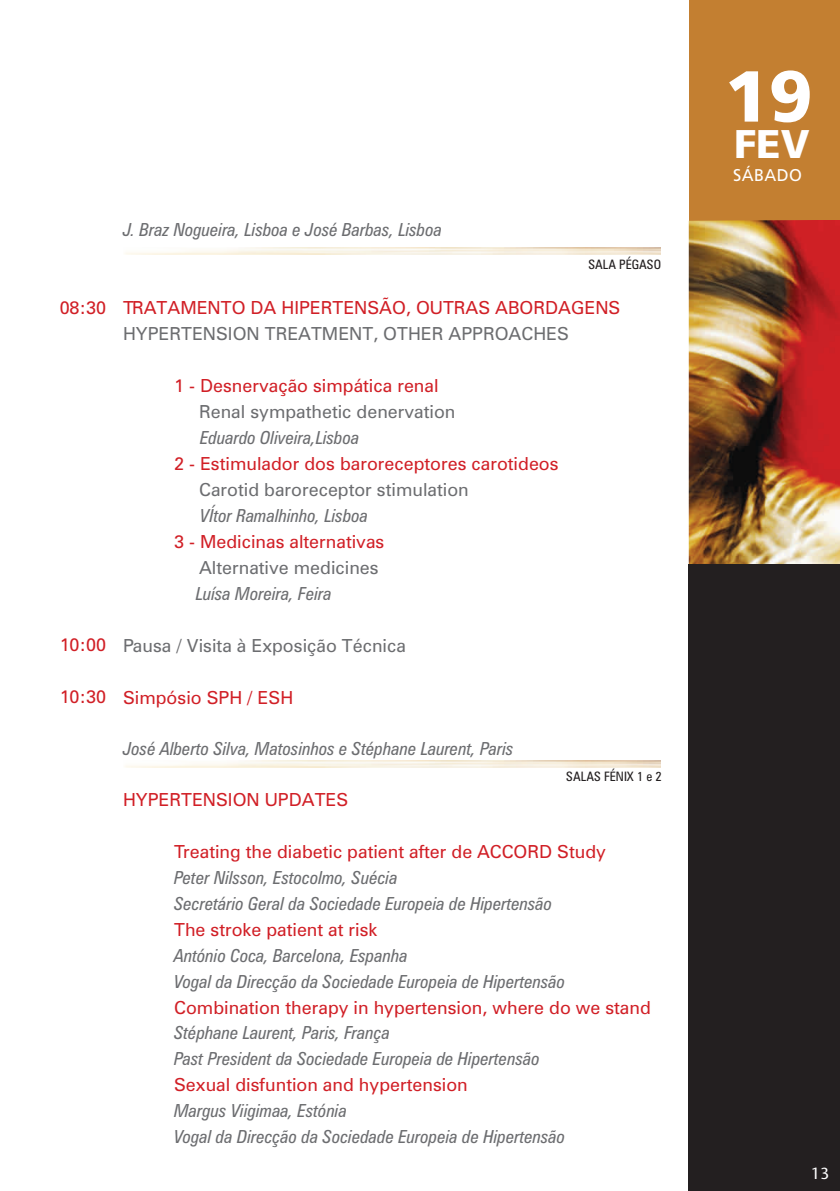
<style>
.page{position:relative;width:840px;height:1191px;background:#fff}
.page>*{position:absolute;margin:0;border:0;box-sizing:border-box;transform-origin:0 0}
.t1{font:900 72px "Frutiger";color:#fff}
.t2{font:900 40px "Frutiger";color:#fff}
.t3{font:italic condensed 18px/26px "Zurich BT";color:#6c6d70}
.t4{font:18px "Zurich BT";color:#d11f26}
.t5{font:18px "Zurich BT";color:#6c6d70}
.t6{font:17px "Frutiger";color:#fff}
.t7{font:16px "Stone Sans";color:#fff}
.t8{font:condensed 13px "Zurich BT";color:#231f20}
</style>
<div class="page">
<div style="left:688px;top:0;width:151px;height:224px;background:#c37f31"></div>
<img style="left:688px;top:220px;width:151px;height:344px">
<div style="left:688px;top:564px;width:151px;height:627px;background:#231f20"></div>
<p class="t4" style="left:60px;top:300px;width:48px">08:30</p>
<p class="t4" style="left:60px;top:637px;width:48px">10:00</p>
<p class="t4" style="left:60px;top:689px;width:48px">10:30</p>
<p class="t3" style="left:123px;top:218px;width:320px">J. Braz Nogueira, Lisboa e José Barbas, Lisboa</p>
<p class="t8" style="left:588px;top:259px;width:74px">SALA PÉGASO</p>
<p class="t4" style="left:123px;top:300px;width:498px">TRATAMENTO DA HIPERTENSÃO, OUTRAS ABORDAGENS</p>
<p class="t5" style="left:123px;top:326px;width:447px">HYPERTENSION TREATMENT, OTHER APPROACHES</p>
<p class="t4" style="left:174px;top:378px;width:266px">1 - Desnervação simpática renal</p>
<p class="t5" style="left:199px;top:404px;width:258px">Renal sympathetic denervation</p>
<p class="t3" style="left:200px;top:426px;width:161px">Eduardo Oliveira,Lisboa</p>
<p class="t5" style="left:199px;top:482px;width:271px">Carotid baroreceptor stimulation</p>
<p class="t3" style="left:200px;top:504px;width:169px">VÍtor Ramalhinho, Lisboa</p>
<p class="t5" style="left:199px;top:560px;width:181px">Alternative medicines</p>
<p class="t3" style="left:196px;top:582px;width:137px">Luísa Moreira, Feira</p>
<p class="t5" style="left:123px;top:638px;width:284px">Pausa / Visita à Exposição Técnica</p>
<p class="t4" style="left:174px;top:456px;width:386px">2 - Estimulador dos baroreceptores carotideos</p>
<p class="t4" style="left:174px;top:534px;width:212px">3 - Medicinas alternativas</p>
<p class="t4" style="left:123px;top:690px;width:171px">Simpósio SPH / ESH</p>
<p class="t3" style="left:123px;top:737px;width:392px">José Alberto Silva, Matosinhos e Stéphane Laurent, Paris</p>
<p class="t8" style="left:566px;top:770px;width:97px">SALAS FÉNIX 1 e 2</p>
<p class="t4" style="left:123px;top:792px;width:226px">HYPERTENSION UPDATES</p>
<p class="t4" style="left:174px;top:844px;width:433px">Treating the diabetic patient after de ACCORD Study</p>
<p class="t3" style="left:174px;top:866px;width:379px">Peter Nilsson, Estocolmo, Suécia<br>Secretário Geral da Sociedade Europeia de Hipertensão</p>
<p class="t3" style="left:174px;top:944px;width:392px">António Coca, Barcelona, Espanha<br>Vogal da Direcção da Sociedade Europeia de Hipertensão</p>
<p class="t3" style="left:174px;top:1021px;width:367px">Stéphane Laurent, Paris, França<br>Past President da Sociedade Europeia de Hipertensão</p>
<p class="t3" style="left:174px;top:1099px;width:392px">Margus Viigimaa, Estónia<br>Vogal da Direcção da Sociedade Europeia de Hipertensão</p>
<p class="t4" style="left:174px;top:922px;width:205px">The stroke patient at risk</p>
<p class="t4" style="left:174px;top:1000px;width:478px">Combination therapy in hypertension, where do we stand</p>
<p class="t4" style="left:174px;top:1077px;width:295px">Sexual disfuntion and hypertension</p>
<h1 class="t1" style="left:724px;top:55px;width:90px">19</h1>
<h2 class="t2" style="left:733px;top:121px;width:77px">FEV</h2>
<p class="t6" style="left:732px;top:169px;width:70px">SÁBADO</p>
<p class="t7" style="left:810px;top:1164px;width:20px">13</p>
</div>
